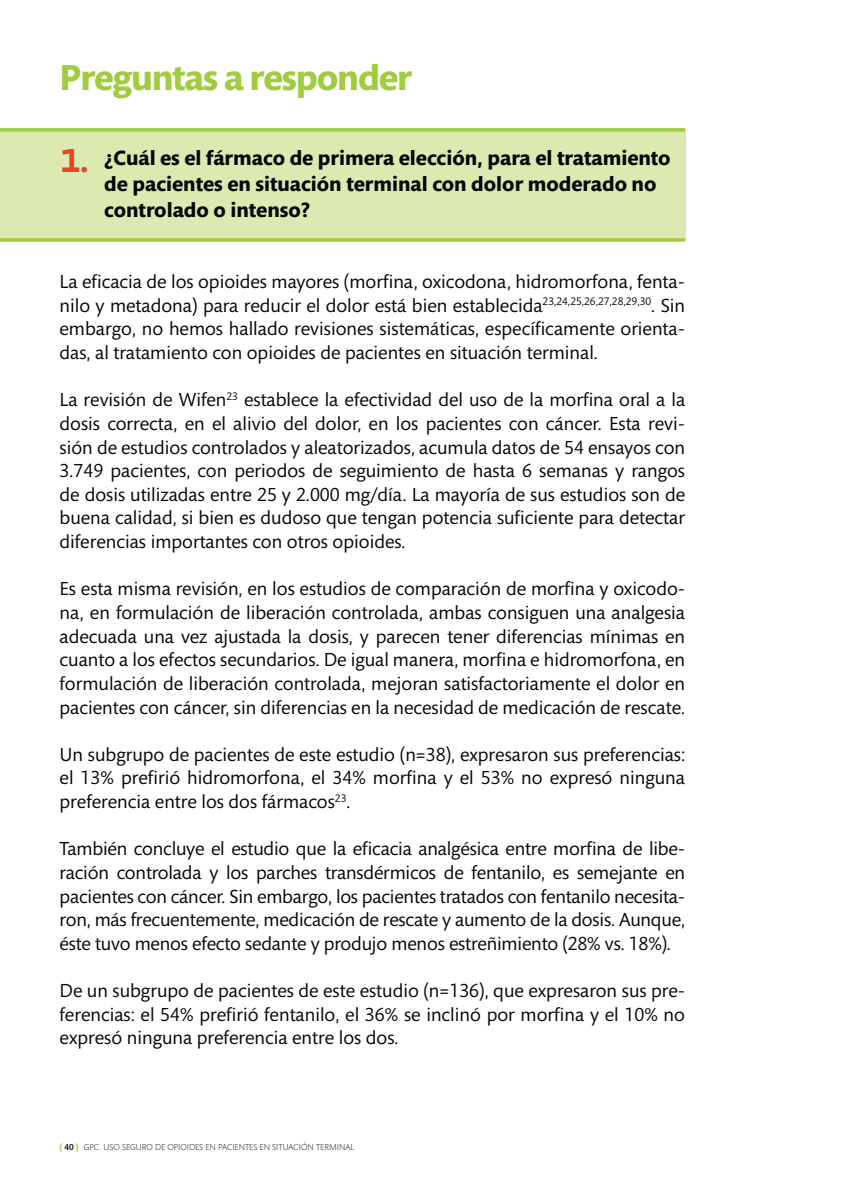
<style>
.page{position:relative;width:844px;height:1191px;background:#fff}
.page>*{position:absolute;margin:0;border:0;box-sizing:border-box;transform-origin:0 0}
.t1{font:42px "Vista Sans Med";color:#e34725}
.t2{font:700 36.75px "Mundo Sans Std";letter-spacing:-.03em;color:#a0cc3d}
.t3{font:700 21px/26.2px "Mundo Sans Std";color:#030805}
.t4{font:19.25px/23.6px "Mundo Sans Std";color:#030805;text-align:justify}
.t5{font:300 8.75px "Mundo Sans Std";color:#030805}
.s1{font-weight:900;color:#acd258}
.s2{font-weight:500}
</style>
<div class="page">
<div style="left:0;top:130px;width:685px;height:110px;background:#dceab2"></div>
<svg style="left:0;top:128px;width:685px;height:4px;background:#a8d04d"></svg>
<svg style="left:0;top:238px;width:685px;height:4px;background:#a9d150"></svg>
<h2 class="t2" style="left:60px;top:63px;width:354px">Preguntas a responder</h2>
<h1 class="t1" style="left:60px;top:137px;width:32px">1.</h1>
<p class="t3" style="left:104px;top:147px;width:567px">¿Cuál es el fármaco de primera elección, para el tratamiento de pacientes en situación terminal con dolor moderado no controlado o intenso?</p>
<p class="t4" style="left:60px;top:272px;width:627px">La eficacia de los opioides mayores (morfina, oxicodona, hidromorfona, fenta&shy;nilo y metadona) para reducir el dolor está bien establecida<sup>23,24,25,26,27,28,29,30</sup>. Sin embargo, no hemos hallado revisiones sistemáticas, específicamente orienta&shy;das, al tratamiento con opioides de pacientes en situación terminal.</p>
<p class="t4" style="left:60px;top:390px;width:627px">La revisión de Wifen<sup>23</sup> establece la efectividad del uso de la morfina oral a la dosis correcta, en el alivio del dolor, en los pacientes con cáncer. Esta revi&shy;sión de estudios controlados y aleatorizados, acumula datos de 54 ensayos con 3.749 pacientes, con periodos de seguimiento de hasta 6 semanas y rangos de dosis utilizadas entre 25 y 2.000 mg/día. La mayoría de sus estudios son de buena calidad, si bien es dudoso que tengan potencia suficiente para detectar diferencias importantes con otros opioides.</p>
<p class="t4" style="left:60px;top:579px;width:627px">Es esta misma revisión, en los estudios de comparación de morfina y oxicodo&shy;na, en formulación de liberación controlada, ambas consiguen una analgesia adecuada una vez ajustada la dosis, y parecen tener diferencias mínimas en cuanto a los efectos secundarios. De igual manera, morfina e hidromorfona, en formulación de liberación controlada, mejoran satisfactoriamente el dolor en pacientes con cáncer, sin diferencias en la necesidad de medicación de rescate.</p>
<p class="t4" style="left:60px;top:744px;width:627px">Un subgrupo de pacientes de este estudio (n=38), expresaron sus preferencias: el 13% prefirió hidromorfona, el 34% morfina y el 53% no expresó ninguna preferencia entre los dos fármacos<sup>23</sup>.</p>
<p class="t4" style="left:60px;top:839px;width:627px">También concluye el estudio que la eficacia analgésica entre morfina de libe&shy;ración controlada y los parches transdérmicos de fentanilo, es semejante en pacientes con cáncer. Sin embargo, los pacientes tratados con fentanilo necesita&shy;ron, más frecuentemente, medicación de rescate y aumento de la dosis. Aunque, éste tuvo menos efecto sedante y produjo menos estreñimiento (28% vs. 18%).</p>
<p class="t4" style="left:60px;top:980px;width:627px">De un subgrupo de pacientes de este estudio (n=136), que expresaron sus pre&shy;ferencias: el 54% prefirió fentanilo, el 36% se inclinó por morfina y el 10% no expresó ninguna preferencia entre los dos.</p>
<p class="t5" style="left:60px;top:1143px;width:296px"><span class="s1">(</span> <span class="s2">40</span> <span class="s1">)</span> GPC. USO SEGURO DE OPIOIDES EN PACIENTES EN SITUACIÓN TERMINAL</p>
</div>
